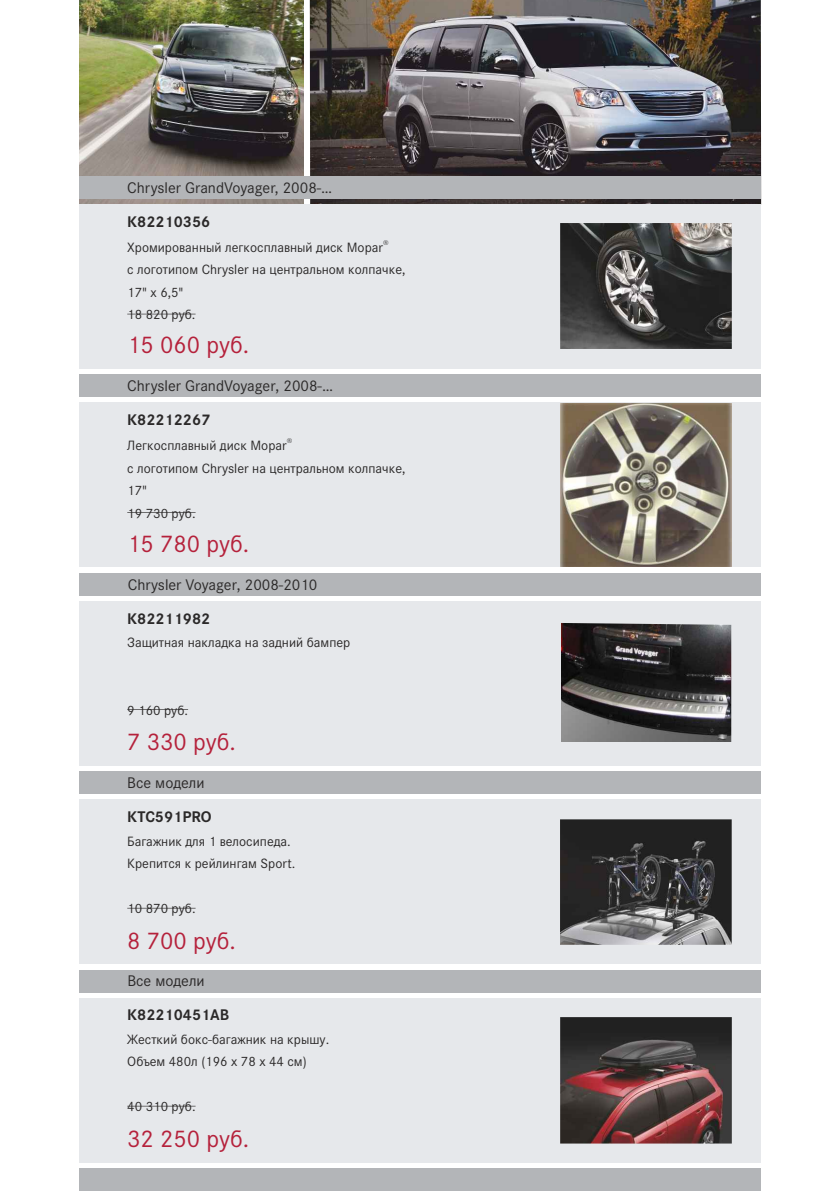
<style>
.page{position:relative;width:840px;height:1191px;background:#fff}
.page>*{position:absolute;margin:0;border:0;box-sizing:border-box;transform-origin:0 0}
.t1{font:25px "Corporate STCY";color:#b5213b}
.t2{font:16px "Corporate STCY";color:#2b2929}
.t3{font:700 16px "Corporate STCY";color:#2b2929}
.t4{font:14px/22.4px "Corporate STCY";color:#2b2929}
.t5{font:7px "Corporate STCY";color:#2b2929}
</style>
<div class="page">
<img style="left:79px;top:0;width:225px;height:204px">
<img style="left:309px;top:0;width:451px;height:204px">
<div style="left:79px;top:204px;width:681px;height:165px;background:#e6e8eb"></div>
<div style="left:79px;top:403px;width:681px;height:164px;background:#e6e8eb"></div>
<div style="left:79px;top:601px;width:681px;height:164px;background:#e6e8eb"></div>
<div style="left:79px;top:176px;width:681px;height:22px;background:#b3b5b8"></div>
<div style="left:79px;top:374px;width:681px;height:23px;background:#b3b5b8"></div>
<div style="left:79px;top:573px;width:681px;height:22px;background:#b3b5b8"></div>
<hr style="left:146px;top:314px;width:49px;height:1px;background:#2b2929">
<svg style="left:127px;top:314px;width:19px;height:1px"></svg>
<svg style="left:127px;top:512px;width:68px;height:1px"></svg>
<hr style="left:138px;top:709px;width:50px;height:1px;background:#2b2929">
<img style="left:561px;top:623px;width:169px;height:119px">
<img style="left:560px;top:403px;width:170px;height:163px">
<img style="left:560px;top:224px;width:171px;height:125px">
<div style="left:79px;top:771px;width:681px;height:23px;background:#b3b5b8"></div>
<div style="left:79px;top:799px;width:681px;height:165px;background:#e6e8eb"></div>
<hr style="left:127px;top:908px;width:41px;height:1px;background:#2b2929">
<svg style="left:168px;top:908px;width:27px;height:1px"></svg>
<img style="left:560px;top:819px;width:171px;height:125px">
<div style="left:79px;top:998px;width:681px;height:164px;background:#e6e8eb"></div>
<div style="left:79px;top:969px;width:681px;height:23px;background:#b3b5b8"></div>
<hr style="left:127px;top:1105px;width:41px;height:1px;background:#2b2929">
<svg style="left:168px;top:1105px;width:27px;height:1px"></svg>
<img style="left:560px;top:1017px;width:171px;height:126px">
<div style="left:79px;top:1168px;width:681px;height:23px;background:#b3b5b8"></div>
<p class="t2" style="left:127px;top:180px;width:206px">Chrysler GrandVoyager, 2008-…</p>
<p class="t3" style="left:127px;top:214px;width:84px">K82210356</p>
<p class="t5" style="left:383px;top:239px;width:7px">®</p>
<p class="t4" style="left:127px;top:237px;width:279px">Хромированный легкосплавный диск Mopar<br>с логотипом Chrysler на центральном колпачке,</p>
<p class="t4" style="left:127px;top:282px;width:70px">17" x 6,5"<br>18 820 руб.</p>
<h1 class="t1" style="left:127px;top:334px;width:123px">15 060 руб.</h1>
<p class="t2" style="left:127px;top:378px;width:207px">Chrysler GrandVoyager, 2008-…</p>
<p class="t3" style="left:127px;top:413px;width:84px">K82212267</p>
<p class="t4" style="left:127px;top:435px;width:279px">Легкосплавный диск Mopar<br>с логотипом Chrysler на центральном колпачке,<br>17"<br>19 730 руб.</p>
<p class="t5" style="left:286px;top:438px;width:7px">®</p>
<h1 class="t1" style="left:127px;top:532px;width:123px">15 780 руб.</h1>
<p class="t2" style="left:128px;top:577px;width:191px">Chrysler Voyager, 2008-2010</p>
<p class="t3" style="left:127px;top:611px;width:84px">K82211982</p>
<p class="t4" style="left:127px;top:632px;width:224px">Защитная накладка на задний бампер</p>
<p class="t4" style="left:127px;top:700px;width:62px">9 160 руб.</p>
<h1 class="t1" style="left:127px;top:730px;width:110px">7 330 руб.</h1>
<p class="t2" style="left:127px;top:775px;width:79px">Все модели</p>
<p class="t3" style="left:127px;top:810px;width:86px">KTC591PRO</p>
<p class="t4" style="left:127px;top:831px;width:169px">Багажник для 1 велосипеда.<br>Крепится к рейлингам Sport.</p>
<p class="t4" style="left:127px;top:898px;width:70px">10 870 руб.</p>
<h1 class="t1" style="left:127px;top:929px;width:110px">8 700 руб.</h1>
<p class="t2" style="left:127px;top:973px;width:79px">Все модели</p>
<p class="t3" style="left:127px;top:1007px;width:103px">K82210451AB</p>
<p class="t4" style="left:127px;top:1028px;width:203px">Жесткий бокс-багажник на крышу.<br>Объем 480л (196 x 78 x 44 см)</p>
<p class="t4" style="left:127px;top:1096px;width:70px">40 310 руб.</p>
<h1 class="t1" style="left:127px;top:1127px;width:123px">32 250 руб.</h1>
</div>
